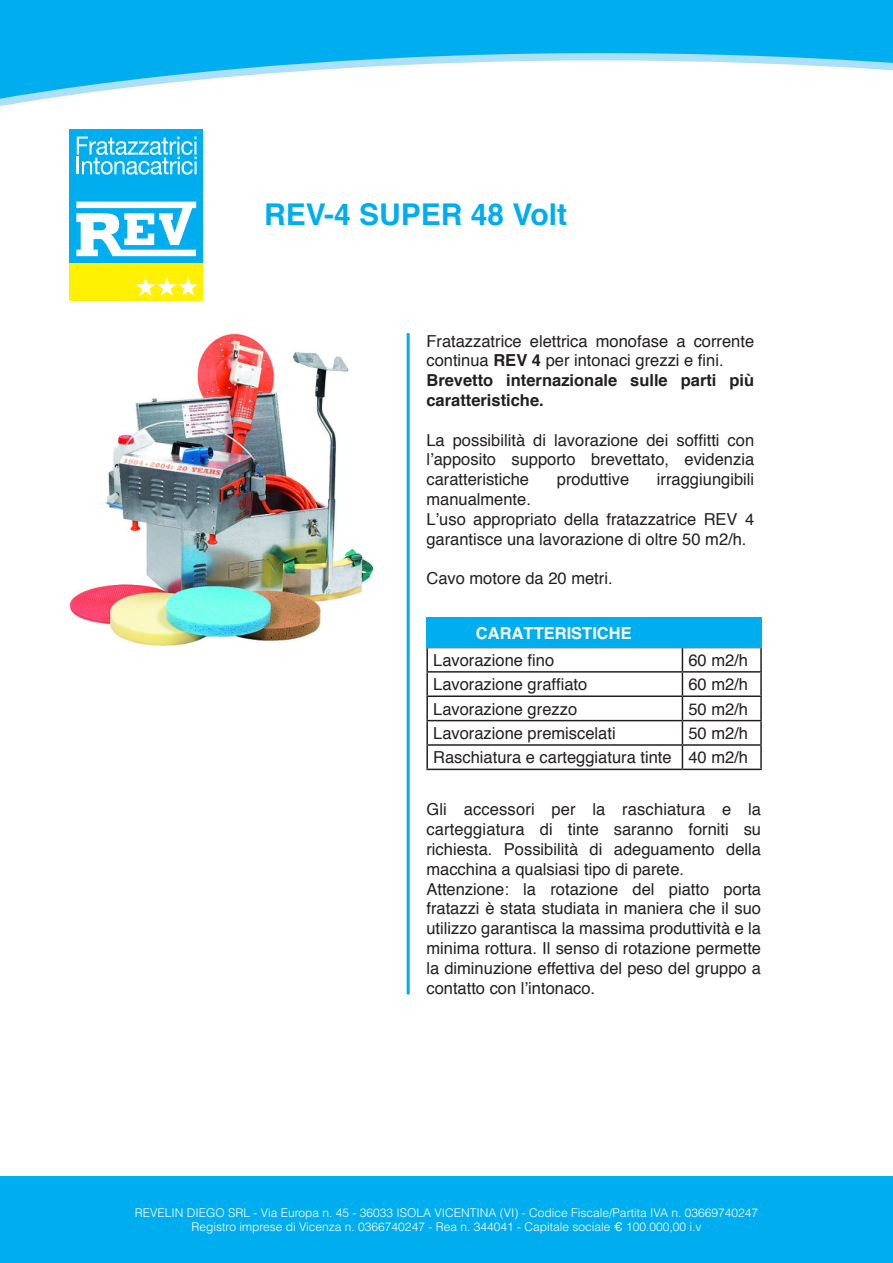
<style>
.page{position:relative;width:893px;height:1263px;background:#fff}
.page>*{position:absolute;margin:0;border:0;box-sizing:border-box;transform-origin:0 0}
.t1{font:700 30px "Helvetica";color:#00aeef}
.t2{font:16.5px/19.8px "Helvetica";color:#231f20;text-align:justify}
.t3{font:700 16.5px/19.8px "Helvetica";color:#231f20}
.t4{font:16.5px "Helvetica Bold Educational";color:#fff}
.t5{font:300 12px "Helvetica";color:#fff}
.s1{font-weight:700}
.s2{font-weight:400}
</style>
<div class="page">
<svg style="left:0;top:0;width:893px;height:103px;fill:#00aeef"></svg>
<div style="left:70px;top:167px;width:133px;height:134px;background:#fff101"></div>
<div style="left:70px;top:129px;width:133px;height:133px;background:#00aeef"></div>
<svg style="left:76px;top:202px;width:120px;height:54px"></svg>
<svg style="left:136px;top:277px;width:62px;height:19px"></svg>
<svg style="left:77px;top:137px;width:120px;height:38px"></svg>
<img style="left:69px;top:332px;width:305px;height:314px">
<hr style="left:407px;top:333px;width:3px;height:661px;background:#00aeef">
<hr style="left:426px;top:648px;width:2px;height:23px;background:#231f20">
<hr style="left:760px;top:648px;width:2px;height:23px;background:#231f20">
<hr style="left:426px;top:671px;width:256px;height:2px;background:#231f20">
<hr style="left:426px;top:673px;width:2px;height:22px;background:#231f20">
<hr style="left:682px;top:671px;width:80px;height:2px;background:#231f20">
<hr style="left:760px;top:673px;width:2px;height:22px;background:#231f20">
<hr style="left:426px;top:695px;width:256px;height:2px;background:#231f20">
<hr style="left:426px;top:697px;width:2px;height:23px;background:#231f20">
<hr style="left:682px;top:695px;width:80px;height:2px;background:#231f20">
<hr style="left:760px;top:697px;width:2px;height:23px;background:#231f20">
<hr style="left:426px;top:720px;width:256px;height:1px;background:#231f20">
<hr style="left:426px;top:721px;width:2px;height:23px;background:#231f20">
<hr style="left:682px;top:720px;width:80px;height:1px;background:#231f20">
<hr style="left:760px;top:721px;width:2px;height:23px;background:#231f20">
<hr style="left:426px;top:744px;width:256px;height:2px;background:#231f20">
<hr style="left:426px;top:746px;width:2px;height:23px;background:#231f20">
<hr style="left:682px;top:744px;width:80px;height:2px;background:#231f20">
<svg style="left:682px;top:648px;width:1px;height:121px"></svg>
<hr style="left:760px;top:746px;width:2px;height:23px;background:#231f20">
<hr style="left:426px;top:769px;width:256px;height:1px;background:#231f20">
<hr style="left:682px;top:769px;width:80px;height:1px;background:#231f20">
<div style="left:426px;top:618px;width:336px;height:30px;background:#00aeef"></div>
<div style="left:0;top:1176px;width:893px;height:87px;background:#00aeef"></div>
<p class="t1" style="left:264px;top:191px;width:304px">REV-4 SUPER 48 Volt</p>
<p class="t2" style="left:426px;top:331px;width:329px">Fratazzatrice elettrica monofase a corrente continua <span class="s1">REV 4</span> per intonaci grezzi e fini.</p>
<p class="t3" style="left:426px;top:371px;width:329px">Brevetto internazionale sulle parti più caratteristiche.</p>
<p class="t2" style="left:426px;top:430px;width:329px">La possibilità di lavorazione dei soffitti con l’apposito supporto brevettato, evidenzia caratteristiche</p>
<p class="t2" style="left:557px;top:470px;width:74px">produttive</p>
<p class="t2" style="left:657px;top:470px;width:99px">irraggiungibili</p>
<p class="t2" style="left:426px;top:490px;width:106px">manualmente.</p>
<p class="t2" style="left:426px;top:510px;width:329px">L’uso appropriato della fratazzatrice REV 4 garantisce una lavorazione di oltre 50 m2/h.</p>
<p class="t2" style="left:426px;top:569px;width:188px">Cavo motore da 20 metri.</p>
<p class="t4" style="left:476px;top:623px;width:157px">CARATTERISTICHE</p>
<p class="t2" style="left:433px;top:651px;width:123px">Lavorazione fino</p>
<p class="t2" style="left:688px;top:651px;width:61px">60 m2/h</p>
<p class="t2" style="left:433px;top:675px;width:156px">Lavorazione graffiato</p>
<p class="t2" style="left:688px;top:675px;width:61px">60 m2/h</p>
<p class="t2" style="left:433px;top:699px;width:145px">Lavorazione grezzo</p>
<p class="t2" style="left:688px;top:699px;width:61px">50 m2/h</p>
<p class="t2" style="left:433px;top:724px;width:184px">Lavorazione premiscelati</p>
<p class="t2" style="left:688px;top:724px;width:61px">50 m2/h</p>
<p class="t2" style="left:433px;top:748px;width:240px">Raschiatura e carteggiatura tinte</p>
<p class="t2" style="left:688px;top:748px;width:61px">40 m2/h</p>
<p class="t2" style="left:426px;top:800px;width:336px">Gli accessori per la raschiatura e la carteggiatura di tinte saranno forniti su richiesta. Possibilità di adeguamento della macchina a qualsiasi tipo di parete.</p>
<p class="t2" style="left:426px;top:879px;width:336px">Attenzione: la rotazione del piatto porta fratazzi è stata studiata in maniera che il suo utilizzo garantisca la massima produttività e la minima rottura. Il senso di rotazione permette la diminuzione effettiva del peso del gruppo a contatto con l’intonaco.</p>
<p class="t5" style="left:135px;top:1205px;width:625px">REVELIN DIEGO SRL - Via Europa n. 45 - 36033 ISOLA VICENTINA (VI) - Codice Fiscale/Partita IVA n. 03669740247</p>
<p class="t5" style="left:192px;top:1220px;width:511px">Registro imprese di Vicenza n. 0366740247 - Rea n. 344041 - Capitale sociale <span class="s2">€</span> 100.000,00 i.v</p>
</div>
